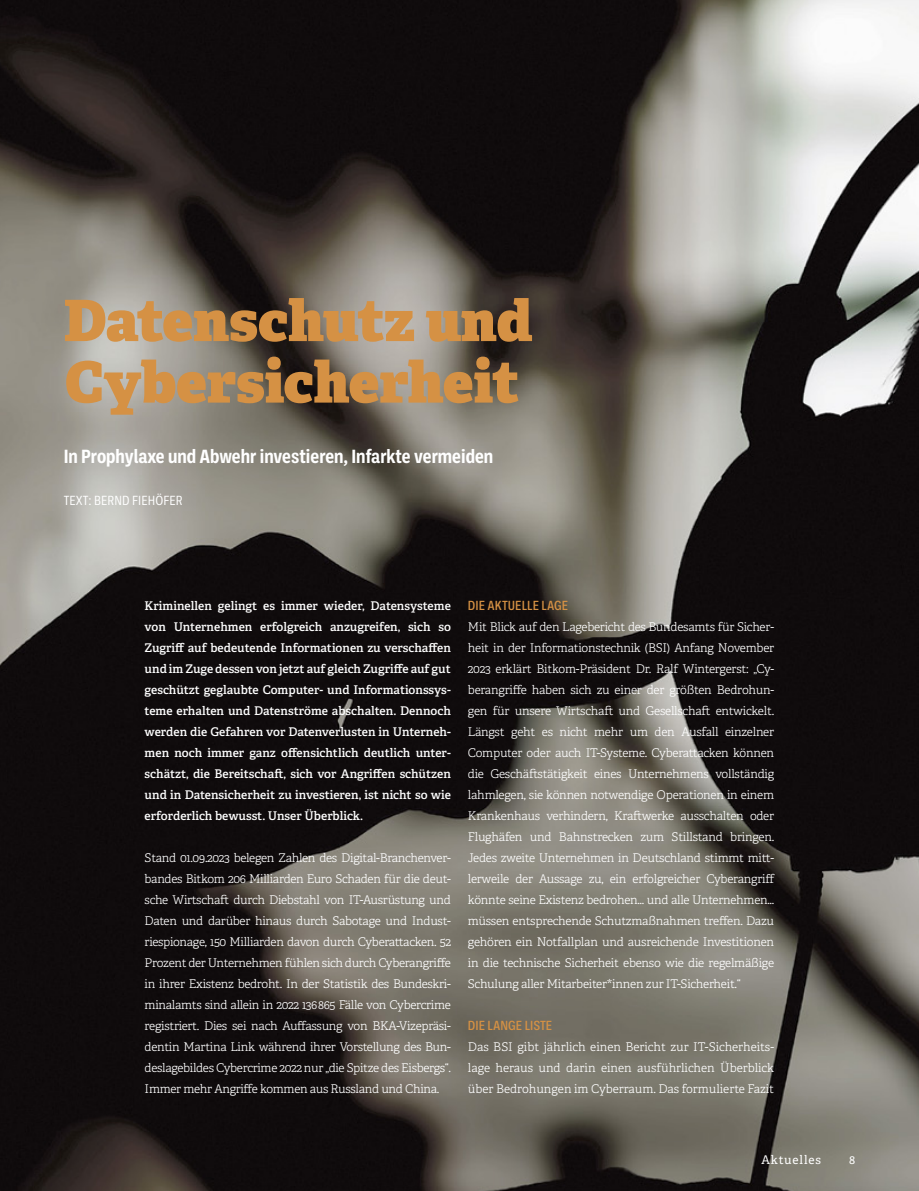
<style>
.page{position:relative;width:919px;height:1191px;background:#fff}
.page>*{position:absolute;margin:0;border:0;box-sizing:border-box;transform-origin:0 0}
.t1{font:800 57px/61.5px "Adelle";letter-spacing:-.005em;color:#d59144}
.t2{font:700 19.5px "Ballinger Condensed";color:#fff}
.t3{font:500 13.5px "Ballinger Condensed";color:#d59144}
.t4{font:13.5px "Ballinger Condensed";color:#fff}
.t5{font:300 12px/21px "Adelle";letter-spacing:-.025em;color:#fff;text-align:justify}
.t6{font:600 12px/21px "Adelle";color:#fff;text-align:justify}
.t7{font:12px "Adelle";letter-spacing:.075em;color:#fff}
</style>
<div class="page">
<img style="left:0;top:0;width:918px;height:1191px">
<h1 class="t1" style="left:64px;top:290px;width:469px">Datenschutz und<br>Cybersicherheit</h1>
<h2 class="t2" style="left:64px;top:445px;width:431px">In Prophylaxe und Abwehr investieren, Infarkte vermeiden</h2>
<p class="t4" style="left:64px;top:493px;width:120px">TEXT: BERND FIEHÖFER</p>
<p class="t6" style="left:145px;top:595px;width:308px">Kriminellen gelingt es immer wieder, Datensysteme von Unternehmen erfolgreich anzugreifen, sich so Zugriff auf bedeutende Informationen zu verschaffen und im Zuge dessen von jetzt auf gleich Zugriffe auf gut geschützt geglaubte Computer- und Informationssys&shy;teme erhalten und Datenströme abschalten. Dennoch werden die Gefahren vor Datenverlusten in Unterneh&shy;men noch immer ganz offensichtlich deutlich unter&shy;schätzt, die Bereitschaft, sich vor Angriffen schützen und in Datensicherheit zu investieren, ist nicht so wie erforderlich bewusst. Unser Überblick.</p>
<p class="t5" style="left:145px;top:847px;width:308px">Stand 01.09.2023 belegen Zahlen des Digital-Branchenver&shy;bandes Bitkom 206 Milliarden Euro Schaden für die deut&shy;sche Wirtschaft durch Diebstahl von IT-Ausrüstung und Daten und darüber hinaus durch Sabotage und Indust&shy;riespionage, 150 Milliarden davon durch Cyberattacken. 52<br>Prozent der Unternehmen fühlen sich durch Cyberangriffe in ihrer Existenz bedroht. In der Statistik des Bundeskri&shy;minalamts sind allein in 2022 136 865 Fälle von Cybercrime registriert. Dies sei nach Auffassung von BKA-Vizepräsi&shy;dentin Martina Link während ihrer Vorstellung des Bun&shy;deslagebildes Cybercrime 2022 nur „die Spitze des Eisbergs“.<br>Immer mehr Angriffe kommen aus Russland und China.</p>
<p class="t3" style="left:468px;top:598px;width:102px">DIE AKTUELLE LAGE</p>
<p class="t5" style="left:468px;top:616px;width:308px">Mit Blick auf den Lagebericht des Bundesamts für Sicher&shy;heit in der Informationstechnik (BSI) Anfang November 2023 erklärt Bitkom-Präsident Dr. Ralf Wintergerst: „Cy&shy;berangriffe haben sich zu einer der größten Bedrohun&shy;gen für unsere Wirtschaft und Gesellschaft entwickelt.<br>Längst geht es nicht mehr um den Ausfall einzelner Computer oder auch IT-Systeme. Cyberattacken können die Geschäftstätigkeit eines Unternehmens vollständig lahmlegen, sie können notwendige Operationen in einem Krankenhaus verhindern, Kraftwerke ausschalten oder Flughäfen und Bahnstrecken zum Stillstand bringen.<br>Jedes zweite Unternehmen in Deutschland stimmt mitt&shy;lerweile der Aussage zu, ein erfolgreicher Cyberangriff könnte seine Existenz bedrohen… und alle Unternehmen… müssen entsprechende Schutzmaßnahmen treffen. Dazu gehören ein Notfallplan und ausreichende Investitionen in die technische Sicherheit ebenso wie die regelmäßige Schulung aller Mitarbeiter*innen zur IT-Sicherheit.“</p>
<p class="t3" style="left:468px;top:1018px;width:86px">DIE LANGE LISTE</p>
<p class="t5" style="left:468px;top:1036px;width:308px">Das BSI gibt jährlich einen Bericht zur IT-Sicherheits&shy;lage heraus und darin einen ausführlichen Überblick über Bedrohungen im Cyberraum. Das formulierte Fazit</p>
<p class="t7" style="left:761px;top:1152px;width:61px">Aktuelles</p>
<p class="t7" style="left:849px;top:1152px;width:8px">8</p>
</div>
